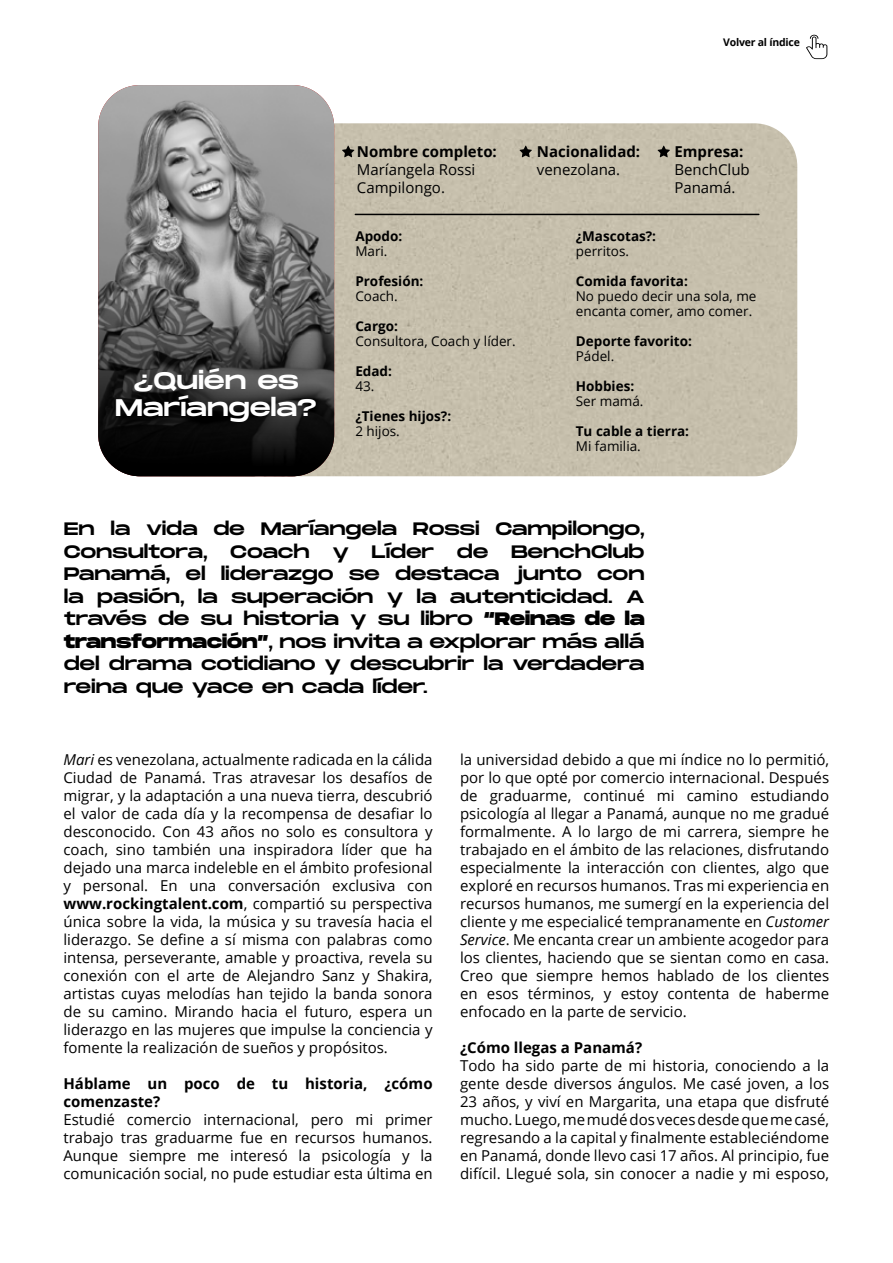
<style>
.page{position:relative;width:893px;height:1263px;background:#fff}
.page>*{position:absolute;margin:0;border:0;box-sizing:border-box;transform-origin:0 0}
.t1{font:24px/27px "Monument Extended";letter-spacing:-.01em;color:#fff;text-align:center}
.t2{font:18px/22.5px "Monument Extended";letter-spacing:-.01em;color:#000}
.t3{font:15px/18px "Open Sans";color:#000;text-align:justify}
.t4{font:700 15px/18px "Open Sans";color:#000}
.t5{font:13.5px/15px "Open Sans";color:#000}
.t6{font:700 13.5px "Open Sans";color:#000}
.t7{font:700 10.5px "Open Sans";letter-spacing:-.02em;color:#000}
.s1{font-weight:800}
.s2{font-style:italic}
.s3{font-weight:700}
</style>
<div class="page">
<div style="left:334px;top:123px;width:463px;height:353px;background:#c6bfac"></div>
<svg style="left:98px;top:85px;width:236px;height:391px;background:#666565"></svg>
<svg style="left:342px;top:146px;width:12px;height:11px"></svg>
<svg style="left:519px;top:146px;width:13px;height:11px"></svg>
<svg style="left:657px;top:146px;width:13px;height:11px"></svg>
<hr style="left:355px;top:214px;width:404px;height:1px;background:#000">
<svg style="left:806px;top:35px;width:21px;height:24px"></svg>
<p class="t7" style="left:723px;top:35px;width:78px">Volver al índice</p>
<h1 class="t1" style="left:115px;top:367px;width:203px">¿Quién es<br>Maríangela?</h1>
<p class="t4" style="left:357px;top:142px;width:142px">Nombre completo:</p>
<p class="t3" style="left:357px;top:160px;width:120px">Maríangela Rossi<br>Campilongo.</p>
<p class="t6" style="left:355px;top:227px;width:48px">Apodo:</p>
<p class="t5" style="left:355px;top:243px;width:34px">Mari.</p>
<p class="t6" style="left:355px;top:272px;width:70px">Profesión:</p>
<p class="t5" style="left:355px;top:288px;width:44px">Coach.</p>
<p class="t6" style="left:355px;top:317px;width:44px">Cargo:</p>
<p class="t5" style="left:355px;top:333px;width:162px">Consultora, Coach y líder.</p>
<p class="t6" style="left:355px;top:362px;width:38px">Edad:</p>
<p class="t5" style="left:355px;top:378px;width:21px">43.</p>
<p class="t6" style="left:355px;top:407px;width:97px">¿Tienes hijos?:</p>
<p class="t5" style="left:355px;top:423px;width:46px">2 hijos.</p>
<p class="t4" style="left:537px;top:142px;width:105px">Nacionalidad:</p>
<p class="t3" style="left:537px;top:160px;width:85px">venezolana.</p>
<p class="t4" style="left:674px;top:142px;width:71px">Empresa:</p>
<p class="t3" style="left:674px;top:160px;width:77px">BenchClub<br>Panamá.</p>
<p class="t6" style="left:576px;top:227px;width:82px">¿Mascotas?:</p>
<p class="t5" style="left:576px;top:243px;width:55px">perritos.</p>
<p class="t6" style="left:576px;top:272px;width:114px">Comida favorita:</p>
<p class="t5" style="left:576px;top:288px;width:182px">No puedo decir una sola, me encanta comer, amo comer.</p>
<p class="t6" style="left:576px;top:332px;width:118px">Deporte favorito:</p>
<p class="t5" style="left:576px;top:348px;width:40px">Pádel.</p>
<p class="t6" style="left:576px;top:377px;width:60px">Hobbies:</p>
<p class="t5" style="left:576px;top:393px;width:69px">Ser mamá.</p>
<p class="t6" style="left:576px;top:422px;width:115px">Tu cable a tierra:</p>
<p class="t5" style="left:576px;top:438px;width:67px">Mi familia.</p>
<p class="t2" style="left:64px;top:517px;width:582px">En la vida de Maríangela Rossi Campilongo,<br>Consultora, Coach</p>
<p class="t2" style="left:332px;top:540px;width:18px">y</p>
<p class="t2" style="left:371px;top:540px;width:118px">Líder de</p>
<p class="t2" style="left:64px;top:540px;width:582px;text-align:justify;text-indent:447px">BenchClub Panamá, el liderazgo se destaca junto con la pasión, la superación y la autenticidad. A través de su historia y su libro <span class="s1">“Reinas de la transformación”</span>, nos invita a explorar más allá del drama cotidiano y descubrir la verdadera reina que yace en cada líder.</p>
<p class="t3" style="left:63px;top:750px;width:371px"><span class="s2">Mari</span> es venezolana, actualmente radicada en la cálida Ciudad de Panamá. Tras atravesar los desafíos de migrar, y la adaptación a una nueva tierra, descubrió el valor de cada día y la recompensa de desafiar lo desconocido. Con 43 años no solo es consultora y coach, sino también una inspiradora líder que ha dejado una marca indeleble en el ámbito profesional y personal. En una conversación exclusiva con <span class="s3">www.rockingtalent.com</span>, compartió su perspectiva única sobre la vida, la música y su travesía hacia el liderazgo. Se define a sí misma con palabras como intensa, perseverante, amable y proactiva, revela su conexión con el arte de Alejandro Sanz y Shakira, artistas cuyas melodías han tejido la banda sonora de su camino. Mirando hacia el futuro, espera un liderazgo en las mujeres que impulse la conciencia y fomente la realización de sueños y propósitos.</p>
<p class="t4" style="left:63px;top:1074px;width:371px">Háblame un poco de tu historia, ¿cómo comenzaste?</p>
<p class="t3" style="left:63px;top:1110px;width:371px">Estudié comercio internacional, pero mi primer trabajo tras graduarme fue en recursos humanos.<br>Aunque siempre me interesó la psicología y la comunicación social, no pude estudiar esta última en</p>
<p class="t3" style="left:460px;top:750px;width:371px">la universidad debido a que mi índice no lo permitió, por lo que opté por comercio internacional. Después de graduarme, continué mi camino estudiando psicología al llegar a Panamá, aunque no me gradué formalmente. A lo largo de mi carrera, siempre he trabajado en el ámbito de las relaciones, disfrutando especialmente la interacción con clientes, algo que exploré en recursos humanos. Tras mi experiencia en recursos humanos, me sumergí en la experiencia del cliente y me especialicé tempranamente en <span class="s2">Customer Service</span>. Me encanta crear un ambiente acogedor para los clientes, haciendo que se sientan como en casa.<br>Creo que siempre hemos hablado de los clientes en esos términos, y estoy contenta de haberme enfocado en la parte de servicio.</p>
<p class="t4" style="left:460px;top:1038px;width:184px">¿Cómo llegas a Panamá?</p>
<p class="t3" style="left:460px;top:1056px;width:371px">Todo ha sido parte de mi historia, conociendo a la gente desde diversos ángulos. Me casé joven, a los 23 años, y viví en Margarita, una etapa que disfruté mucho. Luego, me mudé dos veces desde que me casé, regresando a la capital y finalmente estableciéndome en Panamá, donde llevo casi 17 años. Al principio, fue difícil. Llegué sola, sin conocer a nadie y mi esposo,</p>
</div>
